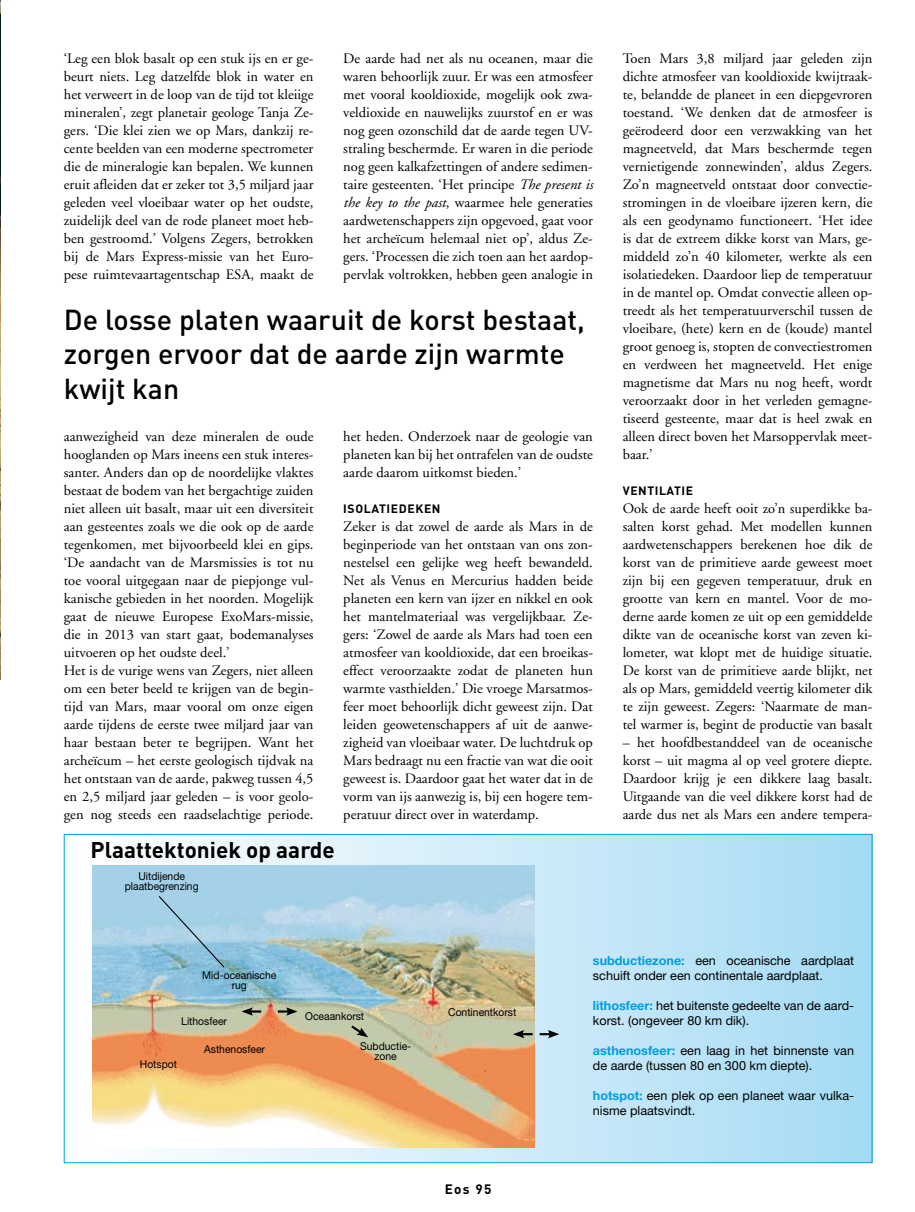
<style>
.page{position:relative;width:915px;height:1212px;background:#fff}
.page>*{position:absolute;margin:0;border:0;box-sizing:border-box;transform-origin:0 0}
.t1{font:500 28.5px/34.5px "DIN";color:#000}
.t2{font:700 22.5px "DIN";color:#000}
.t3{font:14.4px/18px "Adobe Garamond";color:#000;text-align:justify}
.t4{font:700 13.5px "DIN";color:#000}
.t5{font:12.6px/15px "Helvetica Neue";color:#000}
.t6{font:700 12px "DIN";letter-spacing:.05em;color:#000}
.t7{font:10.8px/9.8px "Helvetica Neue";color:#000;text-align:center;scale:.95 1}
.s1{font-style:italic}
.s2{font-weight:700;color:#009ee0}
</style>
<div class="page">
<div style="left:64px;top:834px;width:807px;height:329px;background:linear-gradient(to right,#fff,#a6dbf4)"></div>
<img style="left:0;top:0;width:1px;height:680px">
<img style="left:92px;top:865px;width:442px;height:283px">
<svg style="left:157px;top:895px;width:68px;height:73px"></svg>
<svg style="left:512px;top:1030px;width:20px;height:8px"></svg>
<svg style="left:241px;top:1007px;width:20px;height:9px"></svg>
<svg style="left:278px;top:1007px;width:19px;height:9px"></svg>
<svg style="left:348px;top:1023px;width:20px;height:14px"></svg>
<svg style="left:539px;top:1030px;width:20px;height:8px"></svg>
<p class="t3" style="left:64px;top:50px;width:251px">‘Leg een blok basalt op een stuk ijs en er ge&shy;beurt niets. Leg datzelfde blok in water en het verweert in de loop van de tijd tot kleiige mineralen’, zegt planetair geologe Tanja Ze&shy;gers. ‘Die klei zien we op Mars, dankzij re&shy;cente beelden van een moderne spectrometer die de mineralogie kan bepalen. We kunnen eruit afleiden dat er zeker tot 3,5 miljard jaar geleden veel vloeibaar water op het oudste, zuidelijk deel van de rode planeet moet heb&shy;ben gestroomd.’ Volgens Zegers, betrokken bij de Mars Express-missie van het Euro&shy;pese ruimtevaartagentschap ESA, maakt de</p>
<p class="t3" style="left:343px;top:50px;width:251px">De aarde had net als nu oceanen, maar die waren behoorlijk zuur. Er was een atmosfeer met vooral kooldioxide, mogelijk ook zwa&shy;veldioxide en nauwelijks zuurstof en er was nog geen ozonschild dat de aarde tegen UV&shy;straling beschermde. Er waren in die periode nog geen kalkafzettingen of andere sedimen&shy;taire gesteenten. ‘Het principe <span class="s1">The present is the key to the past</span>, waarmee hele generaties aardwetenschappers zijn opgevoed, gaat voor het archeïcum helemaal niet op’, aldus Ze&shy;gers. ‘Processen die zich toen aan het aardop&shy;pervlak voltrokken, hebben geen analogie in</p>
<h1 class="t1" style="left:64px;top:301px;width:522px">De losse platen waaruit de korst bestaat, zorgen ervoor dat de aarde zijn warmte kwijt kan</h1>
<p class="t3" style="left:64px;top:428px;width:251px;text-align:left">aanwezigheid van deze mineralen de oude hooglanden op Mars ineens een stuk interes&shy;santer. Anders dan op de noordelijke vlaktes bestaat de bodem van het bergachtige zuiden niet alleen uit basalt, maar uit een diversiteit aan gesteentes zoals we die ook op de aarde tegenkomen, met bijvoorbeeld klei en gips. ‘De aandacht van de Marsmissies is tot nu toe vooral uitgegaan naar de piepjonge vul&shy;kanische gebieden in het noorden. Mogelijk gaat de nieuwe Europese ExoMars-missie, die in 2013 van start gaat, bodemanalyses uitvoeren op het oudste deel.’<br>Het is de vurige wens van Zegers, niet alleen om een beter beeld te krijgen van de begin&shy;tijd van Mars, maar vooral om onze eigen aarde tijdens de eerste twee miljard jaar van haar bestaan beter te begrijpen. Want het archeïcum – het eerste geologisch tijdvak na het ontstaan van de aarde, pakweg tussen 4,5 en 2,5 miljard jaar geleden – is voor geolo&shy;gen nog steeds een raadselachtige periode.</p>
<h2 class="t2" style="left:91px;top:835px;width:245px">Plaattektoniek op aarde</h2>
<p class="t7" style="left:125px;top:871px;width:79px">Uitdijende plaatbegrenzing</p>
<p class="t3" style="left:343px;top:428px;width:251px">het heden. Onderzoek naar de geologie van planeten kan bij het ontrafelen van de oudste aarde daarom uitkomst bieden.’</p>
<p class="t6" style="left:343px;top:501px;width:99px">Isolatiedeken</p>
<p class="t3" style="left:343px;top:518px;width:251px">Zeker is dat zowel de aarde als Mars in de beginperiode van het ontstaan van ons zon&shy;nestelsel een gelijke weg heeft bewandeld.<br>Net als Venus en Mercurius hadden beide planeten een kern van ijzer en nikkel en ook het mantelmateriaal was vergelijkbaar. Ze&shy;gers: ‘Zowel de aarde als Mars had toen een atmosfeer van kooldioxide, dat een broeikas&shy;effect veroorzaakte zodat de planeten hun warmte vasthielden.’ Die vroege Marsatmos&shy;feer moet behoorlijk dicht geweest zijn. Dat leiden geowetenschappers af uit de aanwe&shy;zigheid van vloeibaar water. De luchtdruk op Mars bedraagt nu een fractie van wat die ooit geweest is. Daardoor gaat het water dat in de vorm van ijs aanwezig is, bij een hogere tem&shy;peratuur direct over in waterdamp.</p>
<p class="t3" style="left:622px;top:50px;width:251px">Toen Mars 3,8 miljard jaar geleden zijn dichte atmosfeer van kooldioxide kwijtraak&shy;te, belandde de planeet in een diepgevroren toestand. ‘We denken dat de atmosfeer is geërodeerd door een verzwakking van het magneetveld, dat Mars beschermde tegen vernietigende zonnewinden’, aldus Zegers.<br>Zo’n magneetveld ontstaat door convectie&shy;stromingen in de vloeibare ijzeren kern, die als een geodynamo functioneert. ‘Het idee is dat de extreem dikke korst van Mars, ge&shy;middeld zo’n 40 kilometer, werkte als een isolatiedeken. Daardoor liep de temperatuur in de mantel op. Omdat convectie alleen op&shy;treedt als het temperatuurverschil tussen de vloeibare, (hete) kern en de (koude) mantel groot genoeg is, stopten de convectiestromen en verdween het magneetveld. Het enige magnetisme dat Mars nu nog heeft, wordt veroorzaakt door in het verleden gemagne&shy;tiseerd gesteente, maar dat is heel zwak en alleen direct boven het Marsoppervlak meet&shy;baar.’</p>
<p class="t6" style="left:622px;top:483px;width:65px">Venti latie</p>
<p class="t3" style="left:622px;top:500px;width:251px">Ook de aarde heeft ooit zo’n superdikke ba&shy;salten korst gehad. Met modellen kunnen aardwetenschappers berekenen hoe dik de korst van de primitieve aarde geweest moet zijn bij een gegeven temperatuur, druk en grootte van kern en mantel. Voor de mo&shy;derne aarde komen ze uit op een gemiddelde dikte van de oceanische korst van zeven ki&shy;lometer, wat klopt met de huidige situatie.<br>De korst van de primitieve aarde blijkt, net als op Mars, gemiddeld veertig kilometer dik te zijn geweest. Zegers: ‘Naarmate de man&shy;tel warmer is, begint de productie van basalt</p>
<p class="t3" style="left:622px;top:734px;width:251px">– het hoofdbestanddeel van de oceanische korst – uit magma al op veel grotere diepte.<br>Daardoor krijg je een dikkere laag basalt.<br>Uitgaande van die veel dikkere korst had de aarde dus net als Mars een andere tempera-</p>
<p class="t7" style="left:202px;top:970px;width:79px">Mid-oceanische rug</p>
<p class="t7" style="left:181px;top:1016px;width:50px">Lithosfeer</p>
<p class="t7" style="left:305px;top:1011px;width:64px">Oceaankorst</p>
<p class="t7" style="left:140px;top:1059px;width:41px">Hotspot</p>
<p class="t7" style="left:204px;top:1044px;width:66px">Asthenosfeer</p>
<p class="t7" style="left:360px;top:1041px;width:55px">Subductie&shy;zone</p>
<p class="t7" style="left:448px;top:1007px;width:73px">Continentkorst</p>
<p class="t4" style="left:444px;top:1180px;width:48px">Eos 95</p>
<p class="t5" style="left:592px;top:952px;width:262px"><span class="s2">subductiezone:</span> een oceanische aardplaat schuift onder een continentale aardplaat.</p>
<p class="t5" style="left:592px;top:997px;width:262px"><span class="s2">lithosfeer:</span> het buitenste gedeelte van de aard&shy;korst. (ongeveer 80 km dik).</p>
<p class="t5" style="left:592px;top:1042px;width:262px"><span class="s2">asthenosfeer:</span> een laag in het binnenste van de aarde (tussen 80 en 300 km diepte).</p>
<p class="t5" style="left:592px;top:1087px;width:262px"><span class="s2">hotspot:</span> een plek op een planeet waar vulka&shy;nisme plaatsvindt.</p>
</div>
